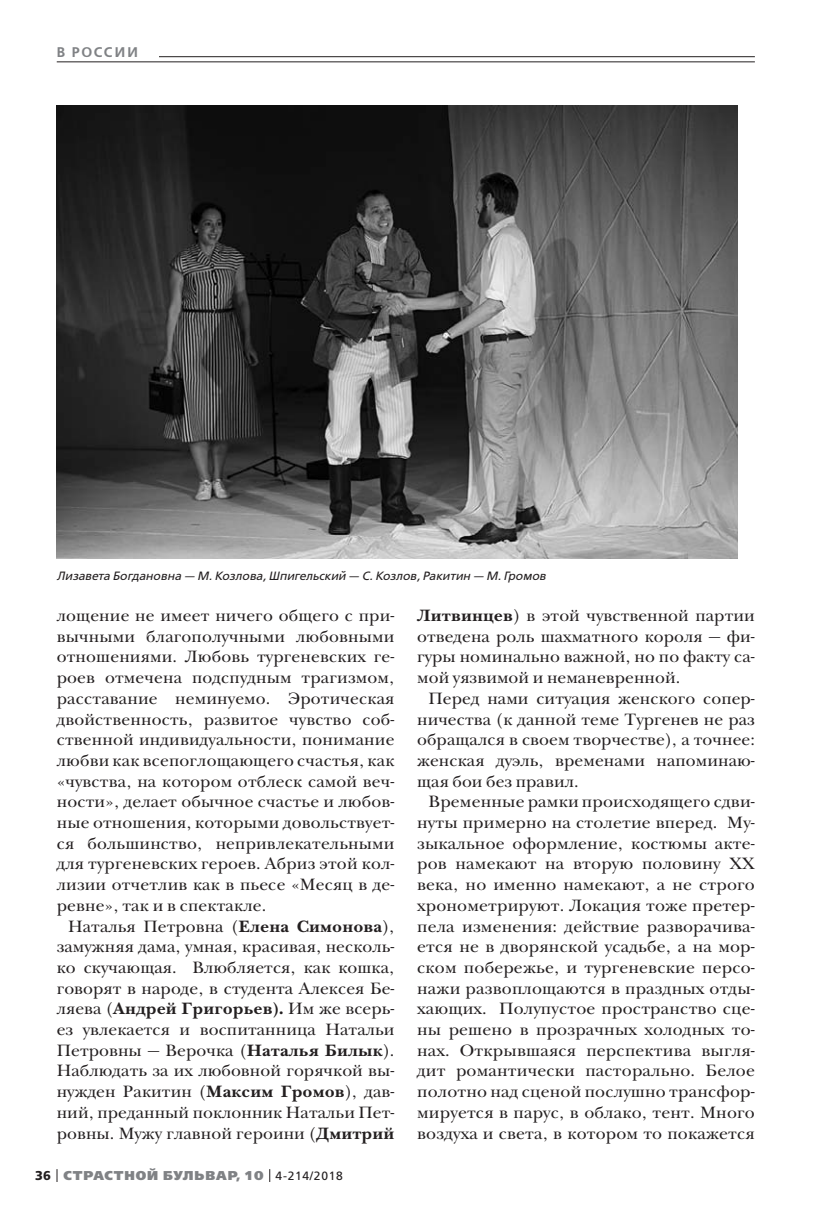
<style>
.page{position:relative;width:823px;height:1219px;background:#fff}
.page>*{position:absolute;margin:0;border:0;box-sizing:border-box;transform-origin:0 0}
.t1{font:17px/20.6px "New Baskerville ITC";letter-spacing:.005em;color:#231f20;text-align:justify}
.t2{font:600 14px "Free Set";letter-spacing:.105em;color:#808285}
.t3{font:800 12.8px "Free Set";letter-spacing:.07em;color:#808285}
.t4{font:italic 12px "Free Set";color:#231f20}
.s1{font-weight:700}
.s2{font-weight:700;color:#231f20}
.s3{font-weight:400;font-size:12px;color:#231f20}
</style>
<div class="page">
<svg style="left:57px;top:1169px;width:1px;height:13px"></svg>
<svg style="left:269px;top:1169px;width:1px;height:13px"></svg>
<hr style="left:57px;top:56px;width:697px;height:1px;background:#231f20">
<div style="left:57px;top:41px;width:102px;height:21px;background:#fff"></div>
<hr style="left:57px;top:62px;width:697px;height:1px;background:#231f20">
<img style="left:57px;top:105px;width:680px;height:453px">
<p class="t2" style="left:57px;top:45px;width:83px">В РОССИИ</p>
<p class="t4" style="left:57px;top:570px;width:490px">Лизавета Богдановна — М. Козлова, Шпигельский — С. Козлов, Ракитин — М. Громов</p>
<p class="t1" style="left:57px;top:607px;width:339px">лощение не имеет ничего общего с при&shy;вычными благополучными любовными отношениями. Любовь тургеневских ге&shy;роев отмечена подспудным трагизмом, расставание неминуемо. Эротическая двойственность, развитое чувство соб&shy;ственной индивидуальности, понимание любви как всепоглощающего счастья, как «чувства, на котором отблеск самой веч&shy;ности», делает обычное счастье и любов&shy;ные отношения, которыми довольствует&shy;ся большинство, непривлекательными для тургеневских героев. Абриз этой кол&shy;лизии отчетлив как в пьесе «Месяц в де&shy;ревне», так и в спектакле.</p>
<p class="t1" style="left:57px;top:917px;width:339px;text-indent:11px">Наталья Петровна (<span class="s1">Елена Симонова</span>), замужняя дама, умная, красивая, несколь&shy;ко скучающая. Влюбляется, как кошка, говорят в народе, в студента Алексея Бе&shy;ляева (<span class="s1">Андрей Григорьев).</span> Им же всерь&shy;ез увлекается и воспитанница Натальи Петровны — Верочка (<span class="s1">Наталья Билык</span>).<br>Наблюдать за их любовной горячкой вы&shy;нужден Ракитин (<span class="s1">Максим Громов</span>), дав&shy;ний, преданный поклонник Натальи Пет&shy;ровны. Мужу главной героини (<span class="s1">Дмитрий</span></p>
<p class="t3" style="left:35px;top:1169px;width:309px"><span class="s2">36</span> СТРАСТНОЙ БУЛЬВАР, 10 <span class="s3">4-214/2018</span></p>
<p class="t1" style="left:417px;top:607px;width:339px"><span class="s1">Литвинцев</span>) в этой чувственной партии отведена роль шахматного короля — фи&shy;гуры номинально важной, но по факту са&shy;мой уязвимой и неманевренной.</p>
<p class="t1" style="left:417px;top:689px;width:339px;text-indent:11px">Перед нами ситуация женского сопер&shy;ничества (к данной теме Тургенев не раз обращался в своем творчестве), а точнее: женская дуэль, временами напоминаю&shy;щая бои без правил.</p>
<p class="t1" style="left:417px;top:793px;width:339px;text-indent:11px">Временные рамки происходящего сдви&shy;нуты примерно на столетие вперед. Му&shy;зыкальное оформление, костюмы акте&shy;ров намекают на вторую половину ХХ века, но именно намекают, а не строго хронометрируют. Локация тоже претер&shy;пела изменения: действие разворачива&shy;ется не в дворянской усадьбе, а на мор&shy;ском побережье, и тургеневские персо&shy;нажи развоплощаются в праздных отды&shy;хающих. Полупустое пространство сце&shy;ны решено в прозрачных холодных то&shy;нах. Открывшаяся перспектива выгля&shy;дит романтически пасторально. Белое полотно над сценой послушно трансфор&shy;мируется в парус, в облако, тент. Много воздуха и света, в котором то покажется</p>
</div>
